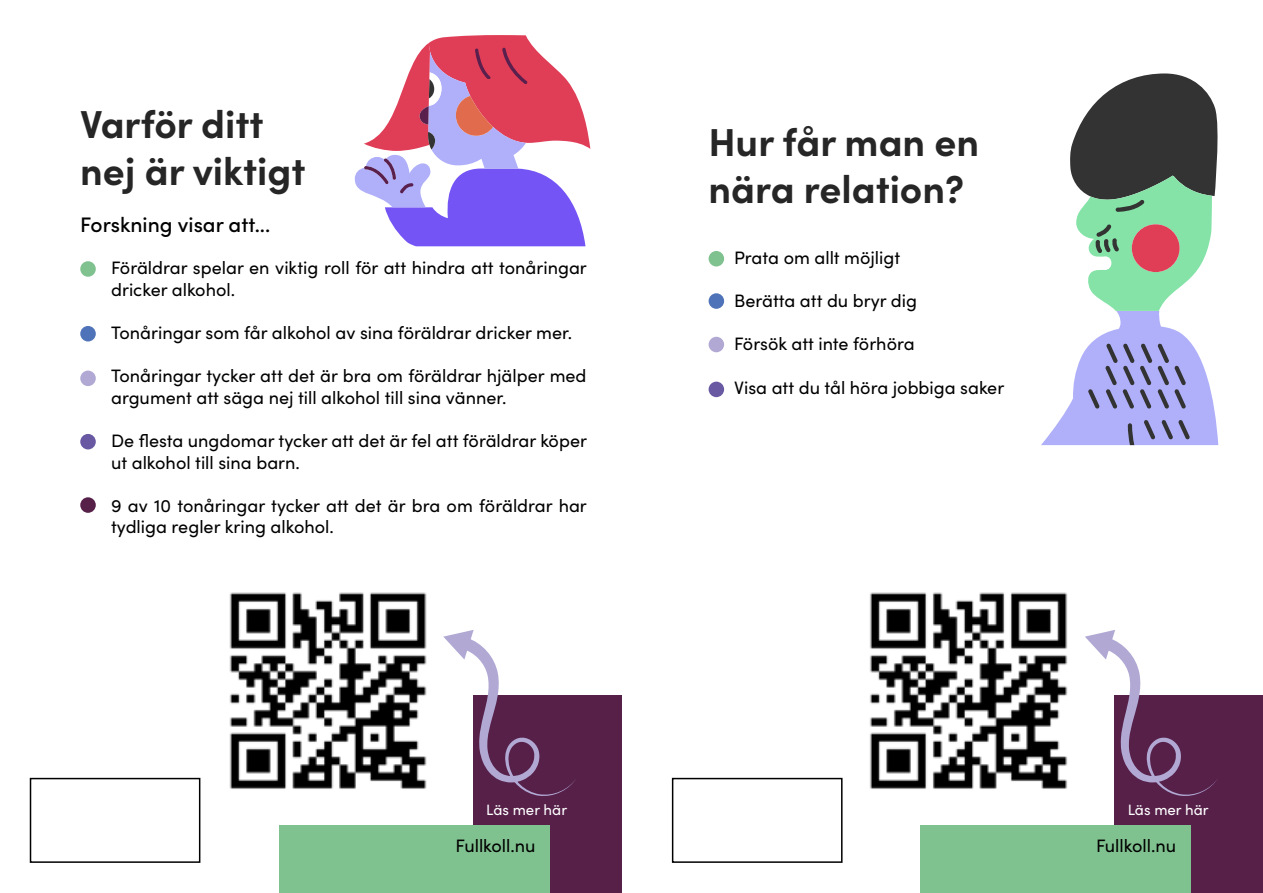
<style>
.page{position:relative;width:1263px;height:893px;background:#fff}
.page>*{position:absolute;margin:0;border:0;box-sizing:border-box;transform-origin:0 0}
.t1{font:700 39px/46.8px "Sofia Pro";color:#262626}
.t2{font:500 21px "Sofia Pro";color:#000}
.t3{font:18px/21.6px "Sofia Pro";color:#000}
.t4{font:15px "Sofia Pro";color:#fff}
</style>
<div class="page">
<div style="left:1114px;top:695px;width:149px;height:198px;background:#562049"></div>
<div style="left:921px;top:826px;width:270px;height:67px;background:#80c28f"></div>
<img style="left:841px;top:592px;width:227px;height:220px">
<div style="left:709px;top:251px;width:15px;height:15px;background:#80c28f;border-radius:50%"></div>
<div style="left:709px;top:293px;width:15px;height:16px;background:#4e73b8;border-radius:50%"></div>
<div style="left:709px;top:337px;width:15px;height:15px;background:#b1a9d4;border-radius:50%"></div>
<div style="left:709px;top:382px;width:15px;height:15px;background:#6859a2;border-radius:50%"></div>
<svg style="left:1085px;top:630px;width:132px;height:166px"></svg>
<svg style="left:1041px;top:73px;width:178px;height:372px"></svg>
<img style="left:200px;top:592px;width:227px;height:220px">
<div style="left:473px;top:695px;width:148px;height:198px;background:#562049"></div>
<div style="left:279px;top:826px;width:270px;height:67px;background:#80c28f"></div>
<div style="left:80px;top:261px;width:16px;height:16px;background:#80c28f;border-radius:50%"></div>
<div style="left:80px;top:326px;width:16px;height:15px;background:#4e73b8;border-radius:50%"></div>
<div style="left:80px;top:371px;width:16px;height:15px;background:#b1a9d4;border-radius:50%"></div>
<div style="left:80px;top:434px;width:16px;height:15px;background:#6859a2;border-radius:50%"></div>
<svg style="left:443px;top:630px;width:133px;height:166px"></svg>
<div style="left:80px;top:497px;width:16px;height:16px;background:#562049;border-radius:50%"></div>
<svg style="left:355px;top:35px;width:235px;height:211px"></svg>
<div style="left:30px;top:778px;width:170px;height:85px;border:2px solid #000"></div>
<div style="left:672px;top:778px;width:170px;height:85px;border:2px solid #000"></div>
<p class="t1" style="left:80px;top:98px;width:185px">Varför ditt</p>
<p class="t1" style="left:80px;top:144px;width:227px">nej är viktigt</p>
<p class="t2" style="left:80px;top:209px;width:192px">Forskning visar att...</p>
<p class="t3" style="left:111px;top:256px;width:477px">Föräldrar spelar en viktig roll för att hindra att tonåringar dricker alkohol.</p>
<p class="t3" style="left:111px;top:321px;width:463px">Tonåringar som får alkohol av sina föräldrar dricker mer.</p>
<p class="t3" style="left:111px;top:364px;width:477px">Tonåringar tycker att det är bra om föräldrar hjälper med argument att säga nej till alkohol till sina vänner.</p>
<p class="t3" style="left:111px;top:429px;width:477px">De flesta ungdomar tycker att det är fel att föräldrar köper ut alkohol till sina barn.</p>
<p class="t3" style="left:111px;top:494px;width:477px">9 av 10 tonåringar tycker att det är bra om föräldrar har tydliga regler kring alkohol.</p>
<p class="t1" style="left:709px;top:116px;width:272px">Hur får man en nära relation?</p>
<p class="t3" style="left:734px;top:246px;width:168px">Prata om allt möjligt</p>
<p class="t3" style="left:734px;top:289px;width:184px">Berätta att du bryr dig</p>
<p class="t3" style="left:734px;top:332px;width:182px">Försök att inte förhöra</p>
<p class="t3" style="left:734px;top:375px;width:272px">Visa att du tål höra jobbiga saker</p>
<p class="t4" style="left:486px;top:798px;width:82px">Läs mer här</p>
<p class="t3" style="left:456px;top:834px;width:82px">Fullkoll.nu</p>
<p class="t3" style="left:1096px;top:834px;width:82px">Fullkoll.nu</p>
<p class="t4" style="left:1128px;top:798px;width:82px">Läs mer här</p>
</div>
